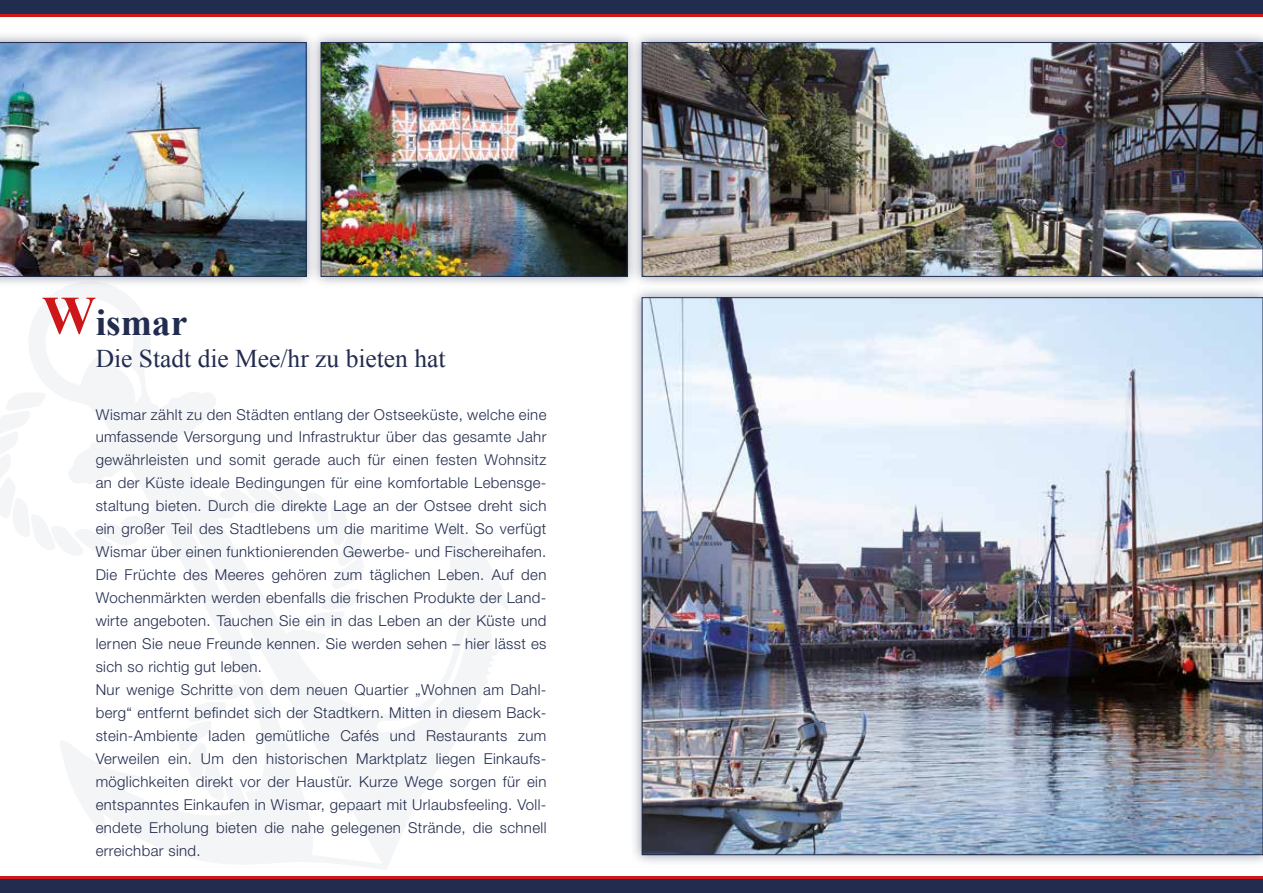
<style>
.page{position:relative;width:1263px;height:893px;background:#fff}
.page>*{position:absolute;margin:0;border:0;box-sizing:border-box;transform-origin:0 0}
.t1{font:700 54px "Times New Roman";color:#cd171a}
.t2{font:700 37.5px "Times New Roman";color:#222c4e}
.t3{font:25.5px "Times New Roman";color:#222c4e}
.t4{font:300 15px/23px "Helvetica Neue";letter-spacing:.025em;color:#222c4e}
</style>
<div class="page">
<div style="left:630px;top:286px;width:633px;height:581px;background:#222c4e;opacity:.5"></div>
<img style="left:644px;top:299px;width:617px;height:554px">
<svg style="left:29px;top:288px;width:479px;height:582px"></svg>
<svg style="left:178px;top:684px;width:67px;height:116px"></svg>
<svg style="left:0;top:392px;width:162px;height:165px"></svg>
<svg style="left:219px;top:483px;width:147px;height:146px"></svg>
<div style="left:0;top:30px;width:318px;height:258px;background:#222c4e;opacity:.5"></div>
<img style="left:0;top:42px;width:307px;height:235px">
<div style="left:0;top:878px;width:1263px;height:15px;background:#222c4e"></div>
<div style="left:0;top:0;width:1263px;height:14px;background:#222c4e"></div>
<hr style="left:0;top:14px;width:1263px;height:3px;background:#cd171a">
<hr style="left:0;top:876px;width:1263px;height:2px;background:#cd171a">
<div style="left:309px;top:30px;width:330px;height:258px;background:#222c4e;opacity:.5"></div>
<img style="left:323px;top:44px;width:303px;height:231px">
<div style="left:321px;top:42px;width:307px;height:235px;border:1px solid #222c4e"></div>
<div style="left:630px;top:30px;width:633px;height:258px;background:#222c4e;opacity:.5"></div>
<img style="left:644px;top:44px;width:617px;height:231px">
<div style="left:642px;top:42px;width:621px;height:235px;border:1px solid #222c4e"></div>
<h1 class="t1" style="left:42px;top:278px;width:55px">W</h1>
<h2 class="t2" style="left:96px;top:296px;width:93px">ismar</h2>
<h3 class="t3" style="left:96px;top:341px;width:351px">Die Stadt die Mee/hr zu bieten hat</h3>
<p class="t4" style="left:96px;top:402px;width:452px">Wismar zählt zu den Städten entlang der Ostseeküste, welche eine umfassende Versorgung und Infrastruktur über das gesamte Jahr gewährleisten und somit gerade auch für einen festen Wohnsitz an der Küste ideale Bedingungen für eine komfortable Lebensge&shy;staltung bieten. Durch die direkte Lage an der Ostsee dreht sich ein großer Teil des Stadtlebens um die maritime Welt. So verfügt Wismar über einen funktionierenden Gewerbe- und Fischereihafen.<br>Die Früchte des Meeres gehören zum täglichen Leben. Auf den Wochenmärkten werden ebenfalls die frischen Produkte der Land&shy;wirte angeboten. Tauchen Sie ein in das Leben an der Küste und lernen Sie neue Freunde kennen. Sie werden sehen – hier lässt es sich so richtig gut leben.<br>Nur wenige Schritte von dem neuen Quartier „Wohnen am Dahl&shy;berg“ entfernt befindet sich der Stadtkern. Mitten in diesem Back&shy;stein-Ambiente laden gemütliche Cafés und Restaurants zum Verweilen ein. Um den historischen Marktplatz liegen Einkaufs&shy;möglichkeiten direkt vor der Haustür. Kurze Wege sorgen für ein entspanntes Einkaufen in Wismar, gepaart mit Urlaubsfeeling. Voll&shy;endete Erholung bieten die nahe gelegenen Strände, die schnell erreichbar sind.</p>
</div>
